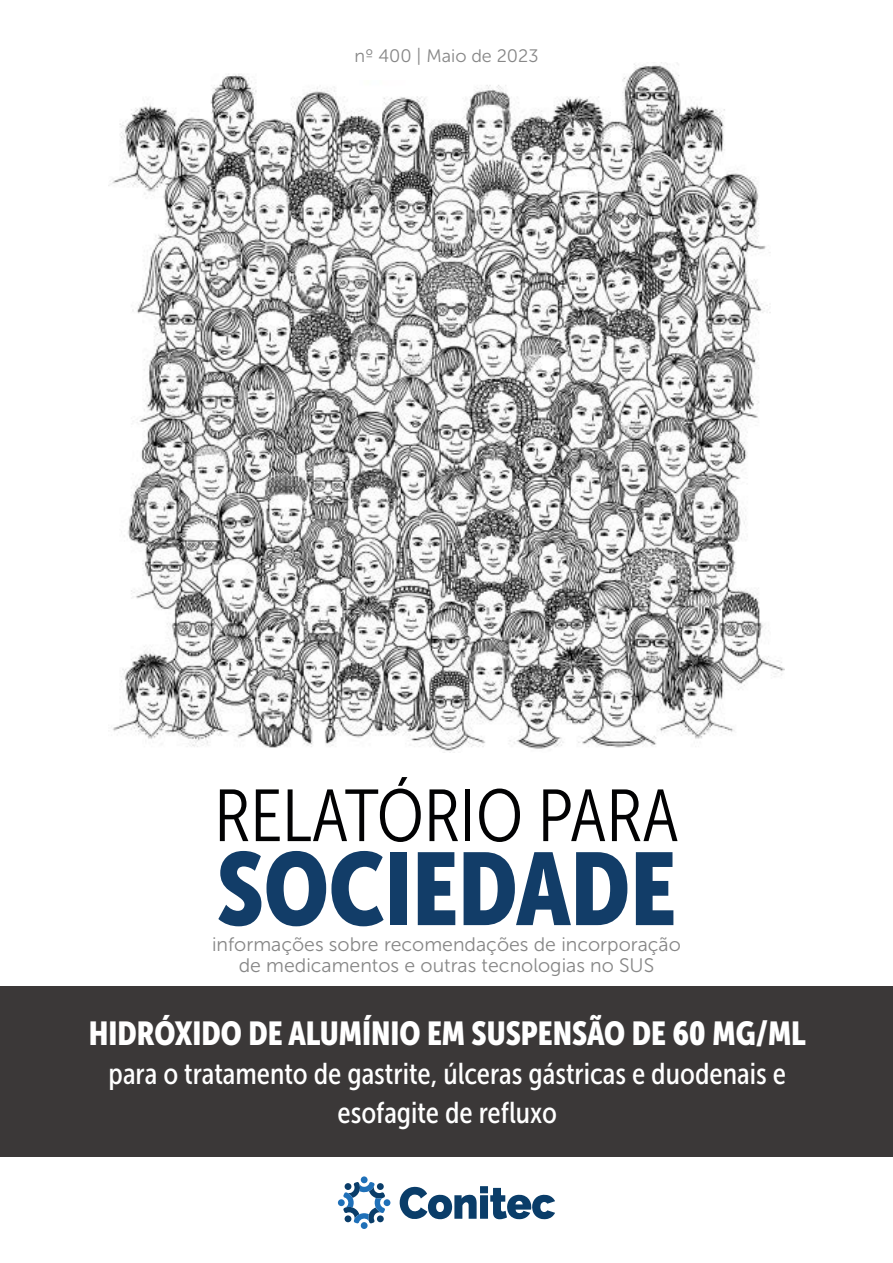
<style>
.page{position:relative;width:893px;height:1263px;background:#fff}
.page>*{position:absolute;margin:0;border:0;box-sizing:border-box;transform-origin:0 0}
.t1{font:102px "Museo Sans Condensed 900";color:#123d68}
.t2{font:73.5px "Museo Sans Condensed 300";color:#020203}
.t3{font:33px "Museo Sans Condensed 900";color:#fff}
.t4{font:30px/39px "Museo Sans Condensed 500";color:#fff;text-align:center}
.t5{font:19.5px/21px "Museo Sans 300";color:#878787;text-align:center}
.t6{font:18px "Museo Sans 300";color:#878787}
</style>
<div class="page">
<img style="left:108px;top:62px;width:677px;height:691px">
<div style="left:271px;top:39px;width:336px;height:41px;background:#fff"></div>
<svg style="left:400px;top:1186px;width:155px;height:33px"></svg>
<div style="left:361px;top:1176px;width:7px;height:7px;background:#1f70b8;border-radius:50%"></div>
<div style="left:384px;top:1199px;width:6px;height:7px;background:#1f70b8;border-radius:50%"></div>
<div style="left:338px;top:1199px;width:7px;height:7px;background:#1f70b8;border-radius:50%"></div>
<div style="left:361px;top:1222px;width:7px;height:7px;background:#1f70b8;border-radius:50%"></div>
<svg style="left:343px;top:1182px;width:42px;height:41px"></svg>
<div style="left:0;top:986px;width:893px;height:171px;background:#3b3838"></div>
<p class="t6" style="left:354px;top:46px;width:185px">nº 400 | Maio de 2023</p>
<h2 class="t2" style="left:214px;top:776px;width:466px">RELATÓRIO PARA</h2>
<h1 class="t1" style="left:217px;top:831px;width:461px">SOCIEDADE</h1>
<p class="t5" style="left:212px;top:934px;width:470px">informações sobre recomendações de incorporação de medicamentos e outras tecnologias no SUS</p>
<h3 class="t3" style="left:89px;top:1015px;width:719px">HIDRÓXIDO DE ALUMÍNIO EM SUSPENSÃO DE 60 MG/ML</h3>
<h3 class="t4" style="left:109px;top:1055px;width:679px">para o tratamento de gastrite, úlceras gástricas e duodenais e esofagite de refluxo</h3>
</div>
